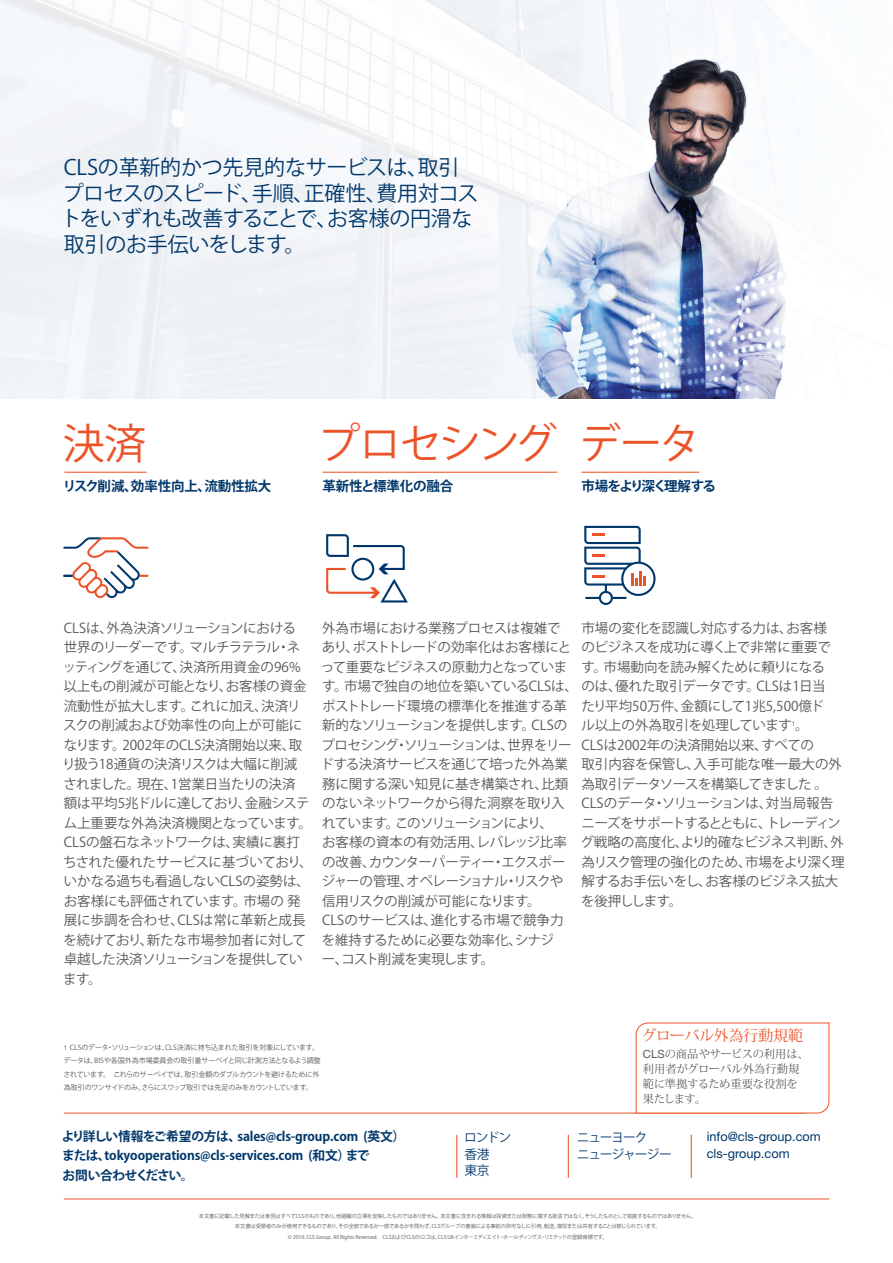
<style>
.page{position:relative;width:893px;height:1263px;background:#fff}
.page>*{position:absolute;margin:0;border:0;box-sizing:border-box;transform-origin:0 0}
.t1{font:42px "Koz Go Pr 6 N";letter-spacing:-.045em;color:#ec5328}
.t2{font:21px/25.5px "Koz Go Pr 6 N";letter-spacing:-.01em;color:#01376b}
.t3{font:15px "Koz Min Pr 6 N";letter-spacing:-.01em;color:#ec5328}
.t4{font:13.5px/19.5px "Koz Go Pr 6 N";letter-spacing:-.02em;color:#57585a}
.t5{font:13.5px/19.5px "Koz Go Pr 6 N";color:#57585a}
.t6{font:700 13.5px "Koz Go Pr 6 N";letter-spacing:-.01em;color:#01376b}
.t7{font:700 13.5px "Koz Go Pr 6 N";letter-spacing:-.12em;color:#01376b}
.t8{font:700 12.75px "Koz Go Pr 6 N";letter-spacing:-.01em;color:#01376b}
.t9{font:12.75px "Helvetica Neue LT Std";color:#01376b}
.t10{font:12.75px "Koz Go Pr 6 N";letter-spacing:-.09em;color:#01376b}
.t11{font:700 12.75px "Koz Go Pr 6 N";letter-spacing:-.05em;color:#01376b}
.t12{font:11.25px/15px "Koz Min Pr 6 N";color:#57585a}
.t13{font:7.05px/13.5px "Koz Go Pr 6 N";letter-spacing:-.02em;color:#57585a}
.t14{font:5.25px "Koz Go Pr 6 N";letter-spacing:-.02em;color:#57585a}
.s1{font-family:"Helvetica Neue LT Std";font-size:6.6px}
.s2{font-family:"Helvetica Neue LT Std"}
</style>
<div class="page">
<img style="left:0;top:0;width:809px;height:399px">
<hr style="left:64px;top:1199px;width:765px;height:1px;background:#ec5328">
<hr style="left:568px;top:1135px;width:1px;height:43px;background:#ec5328">
<hr style="left:456px;top:1135px;width:1px;height:43px;background:#ec5328">
<hr style="left:691px;top:1135px;width:1px;height:43px;background:#ec5328">
<svg style="left:63px;top:537px;width:85px;height:61px"></svg>
<svg style="left:584px;top:526px;width:72px;height:79px"></svg>
<svg style="left:326px;top:534px;width:82px;height:68px"></svg>
<hr style="left:64px;top:472px;width:83px;height:1px;background:#ec5328">
<hr style="left:322px;top:472px;width:235px;height:1px;background:#ec5328">
<hr style="left:581px;top:472px;width:118px;height:1px;background:#ec5328">
<hr style="left:64px;top:1113px;width:740px;height:1px;background:#ec5328">
<svg style="left:636px;top:1022px;width:193px;height:91px"></svg>
<p class="t2" style="left:61px;top:155px;width:419px">CLSの革新的かつ先見的なサービスは、取引プロセスのスピード、手順、正確性、費用対コストをいずれも改善することで、お客様の円滑な取引のお手伝いをします。</p>
<p class="t1" style="left:63px;top:420px;width:85px">決済</p>
<p class="t1" style="left:318px;top:420px;width:240px">プロセシング</p>
<p class="t1" style="left:579px;top:420px;width:124px">データ</p>
<p class="t6" style="left:63px;top:478px;width:210px">リスク削減、効率性向上、流動性拡大</p>
<p class="t6" style="left:322px;top:478px;width:132px">革新性と標準化の融合</p>
<p class="t7" style="left:581px;top:478px;width:136px">市場をより深く理解する</p>
<p class="t5" style="left:62px;top:618px;width:252px">CLSは、外為決済ソリューションにおける<br>世界のリーダーです。マルチラテラル・ネッティングを通じて、決済所用資金の96%以上もの削減が可能となり、お客様の資金流動性が拡大します。これに加え、決済リスクの削減および効率性の向上が可能になります。2002年のCLS決済開始以来、取り扱う18通貨の決済リスクは大幅に削減されました。現在、1営業日当たりの決済<br>額は平均5兆ドルに達しており、金融システム上重要な外為決済機関となっています。<br>CLSの盤石なネットワークは、実績に裏打ちされた優れたサービスに基づいており、いかなる過ちも看過しないCLSの姿勢は、お客様にも評価されています。市場の 発展に歩調を合わせ、CLSは常に革新と成長を続けており、新たな市場参加者に対して卓越した決済ソリューションを提供しています。</p>
<p class="t4" style="left:320px;top:618px;width:507px">外為市場における業務プロセスは複雑で<br>あり、ポストトレードの効率化はお客様にと<br>って重要なビジネスの原動力となっていま<br>す。市場で独自の地位を築いているCLSは、のは、優れた取引データです。CLSは1日当ポストトレード環境の標準化を推進する革<br>新的なソリューションを提供します。CLSの<br>プロセシング・ソリューションは、世界をリー<br>ドする決済サービスを通じて培った外為業<br>務に関する深い知見に基き構築され、比類<br>のないネットワークから得た洞察を取り入<br>れています。このソリューションにより、<br>お客様の資本の有効活用、レバレッジ比率<br>の改善、カウンターパーティー・エクスポー<br>ジャーの管理、オペレーショナル・リスクや<br>信用リスクの削減が可能になります。<br>CLSのサービスは、進化する市場で競争力<br>を維持するために必要な効率化、シナジ<br>ー、コスト削減を実現します。</p>
<p class="t5" style="left:581px;top:618px;width:247px">市場の変化を認識し対応する力は、お客様</p>
<p class="t4" style="left:581px;top:638px;width:251px">のビジネスを成功に導く上で非常に重要です。市場動向を読み解くために頼りになる</p>
<p class="t4" style="left:580px;top:696px;width:266px">たり平均50万件、金額にして1兆5,500億ド<br>ル以上の外為取引を処理しています<sup>1</sup>。<br>CLSは2002年の決済開始以来、すべての<br>取引内容を保管し、入手可能な唯一最大の外為取引データソースを構築してきました 。<br>CLSのデータ・ソリューションは、対当局報告ニーズをサポートするとともに、トレーディング戦略の高度化、より的確なビジネス判断、外為リスク管理の強化のため、市場をより深く理解するお手伝いをし、お客様のビジネス拡大を後押しします。</p>
<p class="t13" style="left:64px;top:1040px;width:259px"><span class="s1">1</span> CLSのデータ・ソリューションは、CLS決済に持ち込まれた取引を対象にしています。データは、BISや各国外為市場委員会の取引量サーベイと同じ計測方法となるよう調整されています。　これらのサーベイでは、取引金額のダブルカウントを避けるために外為取引のワンサイドのみ、さらにスワップ取引では先足のみをカウントしています。</p>
<p class="t8" style="left:62px;top:1129px;width:345px">より詳しい情報をご希望の方は、sales@cls-group.com (英文）</p>
<p class="t8" style="left:62px;top:1148px;width:309px">または、tokyooperations@cls-services.com (和文）まで</p>
<p class="t11" style="left:63px;top:1168px;width:133px">お問い合わせください。</p>
<p class="t10" style="left:464px;top:1130px;width:49px">ロンドン</p>
<p class="t10" style="left:464px;top:1147px;width:27px">香港</p>
<p class="t10" style="left:464px;top:1163px;width:27px">東京</p>
<p class="t3" style="left:641px;top:1027px;width:163px">グローバル外為行動規範</p>
<p class="t12" style="left:643px;top:1046px;width:168px"><span class="s2">CLS</span>の商品やサービスの利用は、利用者がグローバル外為行動規範に準拠するため重要な役割を果たします。　</p>
<p class="t10" style="left:577px;top:1130px;width:72px">ニューヨーク</p>
<p class="t10" style="left:577px;top:1147px;width:96px">ニュージャージー</p>
<p class="t9" style="left:707px;top:1129px;width:116px">info@cls-group.com</p>
<p class="t9" style="left:707px;top:1145px;width:84px">cls-group.com</p>
<p class="t14" style="left:199px;top:1213px;width:499px">本文書に記載した見解または意見はすべてCLSのものであり、他組織の立場を反映したものではありません。本文書に含まれる情報は投資または財務に関する助言ではなく、そうしたものとして依拠するものではありません。</p>
<p class="t14" style="left:235px;top:1223px;width:427px">本文書は受領者のみが使用できるものであり、その全部であるか一部であるかを問わず、CLSグループの書面による事前の許可なしに引用、転送、複写または共有することは禁じられています。</p>
<p class="t14" style="left:288px;top:1234px;width:321px">© 2019. CLS Group. All Rights Reserved.　CLSおよびCLSのロゴは、CLS UKインターミディエイト・ホールディングス・リミテッドの登録商標です。</p>
</div>
